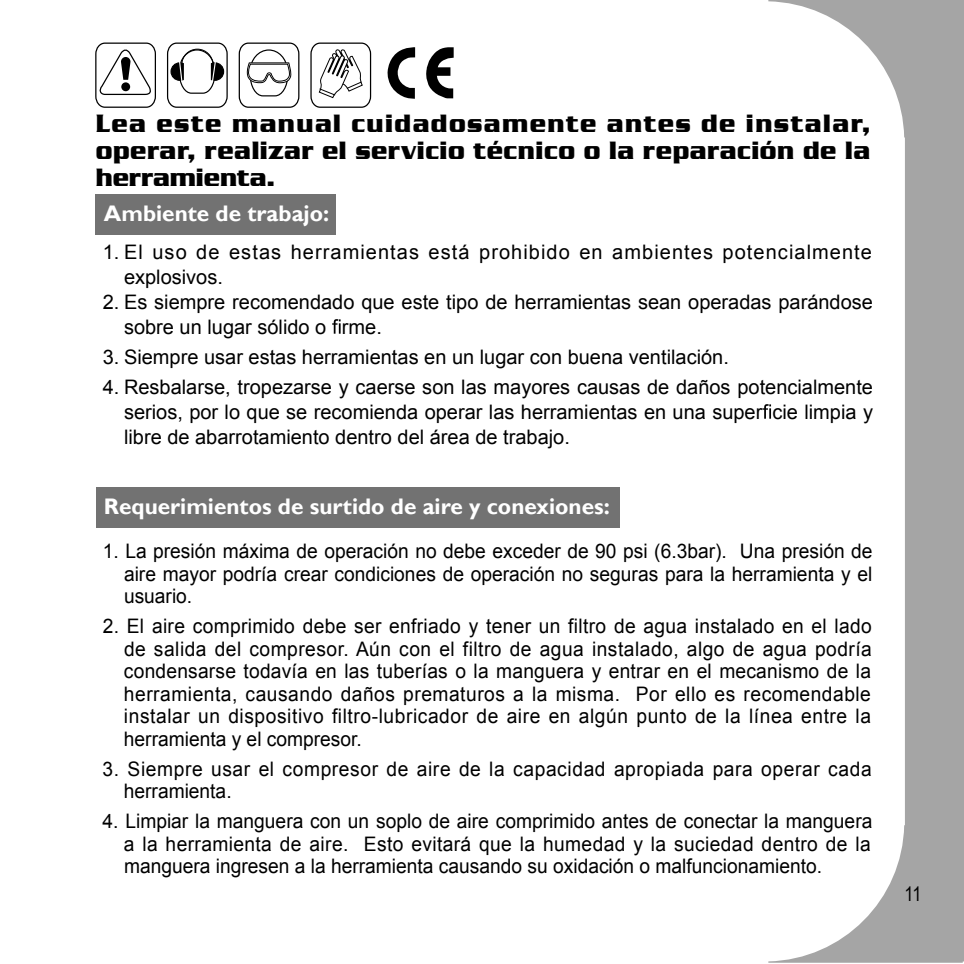
<style>
.page{position:relative;width:964px;height:964px;background:#fff}
.page>*{position:absolute;margin:0;border:0;box-sizing:border-box;transform-origin:0 0}
.t1{font:700 26px/27px "Serpentine D";letter-spacing:.03em;color:#000;text-align:justify;scale:.87 1}
.t2{font:700 22.5px "Gill Sans";color:#fff}
.t3{font:20px/22.5px "Arial";color:#000;text-align:justify;scale:.96 1}
.t4{font:20px/25px "Arial";color:#000}
.t5{font:20px/22.5px "Arial";letter-spacing:.03em;color:#000;scale:.96 1}
.t6{font:20px/25px "Arial";letter-spacing:.055em;color:#000}
.t7{font:20px "Arial Narrow";color:#000}
</style>
<div class="page">
<svg style="left:768px;top:0;width:196px;height:963px"></svg>
<svg style="left:238px;top:42px;width:62px;height:66px"></svg>
<svg style="left:95px;top:42px;width:61px;height:66px"></svg>
<svg style="left:167px;top:42px;width:61px;height:66px"></svg>
<svg style="left:310px;top:42px;width:62px;height:66px"></svg>
<svg style="left:387px;top:47px;width:28px;height:52px"></svg>
<svg style="left:426px;top:47px;width:28px;height:51px"></svg>
<div style="left:96px;top:195px;width:240px;height:40px;background:#727272"></div>
<div style="left:96px;top:488px;width:523px;height:40px;background:#727272"></div>
<svg style="left:332px;top:319px;width:9px;height:15px"></svg>
<svg style="left:762px;top:404px;width:9px;height:15px"></svg>
<h1 class="t1" style="left:96px;top:110px;width:892px">Lea este manual cuidadosamente antes de instalar, operar, realizar el servicio técnico o la reparación de la herramienta.</h1>
<p class="t2" style="left:104px;top:200px;width:227px">Ambiente de trabajo:</p>
<p class="t6" style="left:124px;top:239px;width:749px;text-indent:-21px">1. El uso de estas herramientas está prohibido en ambientes potencialmente explosivos.</p>
<p class="t4" style="left:124px;top:289px;width:750px;text-indent:-21px">2. Es siempre recomendado que este tipo de herramientas sean operadas parándose sobre un lugar sólido o rme.</p>
<p class="t4" style="left:103px;top:344px;width:627px">3. Siempre usar estas herramientas en un lugar con buena ventilación.</p>
<p class="t4" style="left:124px;top:374px;width:750px;text-align:justify;text-indent:-21px">4. Resbalarse, tropezarse y caerse son las mayores causas de daños potencialmente serios, por lo que se recomienda operar las herramientas en una super cie limpia y libre de abarrotamiento dentro del área de trabajo.</p>
<p class="t2" style="left:104px;top:492px;width:507px">Requerimientos de surtido de aire y conexiones:</p>
<p class="t3" style="left:124px;top:540px;width:781px;text-indent:-21px">1. La presión máxima de operación no debe exceder de 90 psi (6.3bar). Una presión de aire mayor podría crear condiciones de operación no seguras para la herramienta y el usuario.</p>
<p class="t3" style="left:124px;top:615px;width:781px;text-indent:-21px">2. El aire comprimido debe ser enfriado y tener un filtro de agua instalado en el lado de salida del compresor. Aún con el filtro de agua instalado, algo de agua podría condensarse todavía en las tuberías o la manguera y entrar en el mecanismo de la herramienta, causando daños prematuros a la misma. Por ello es recomendable instalar un dispositivo filtro-lubricador de aire en algún punto de la línea entre la herramienta y el compresor.</p>
<p class="t5" style="left:124px;top:757px;width:780px;text-indent:-21px">3. Siempre usar el compresor de aire de la capacidad apropiada para operar cada herramienta.</p>
<p class="t3" style="left:124px;top:810px;width:781px;text-indent:-21px">4. Limpiar la manguera con un soplo de aire comprimido antes de conectar la manguera a la herramienta de aire. Esto evitará que la humedad y la suciedad dentro de la manguera ingresen a la herramienta causando su oxidación o malfuncionamiento.</p>
<p class="t7" style="left:904px;top:879px;width:19px">11</p>
</div>
